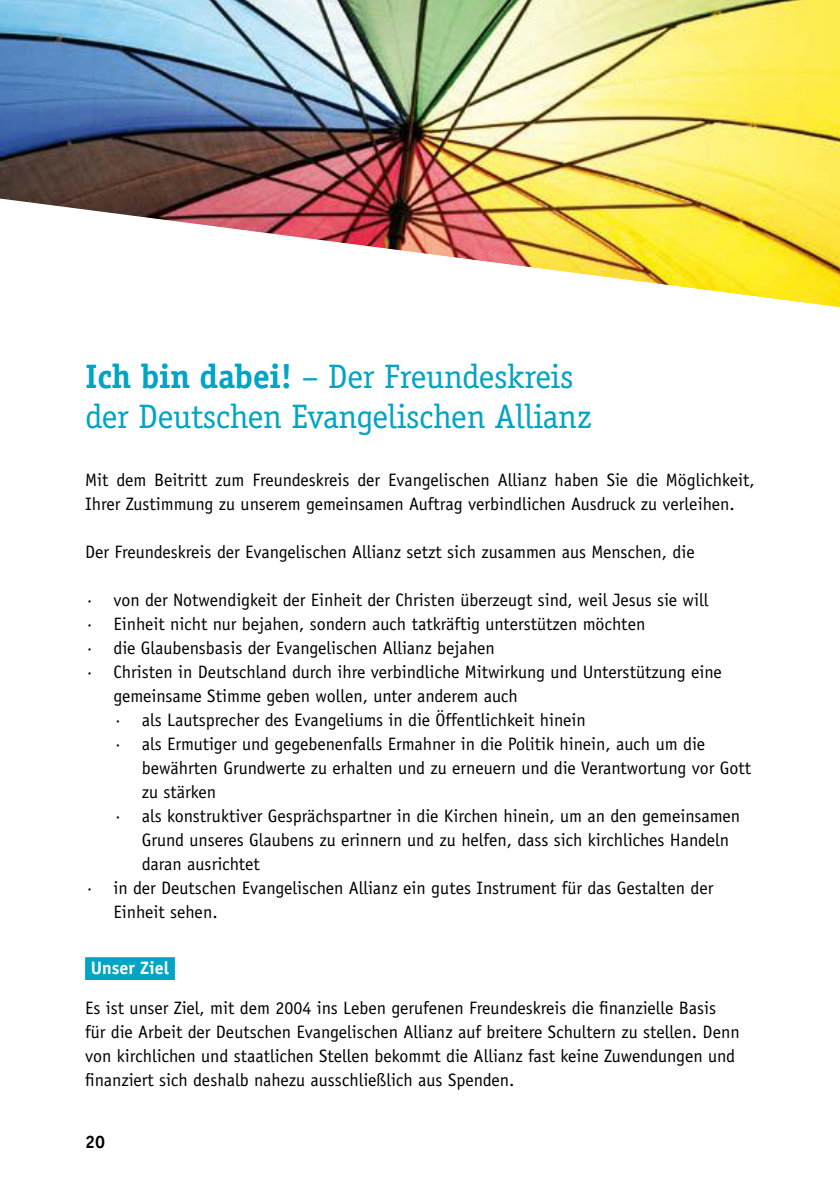
<style>
.page{position:relative;width:840px;height:1191px;background:#fff}
.page>*{position:absolute;margin:0;border:0;box-sizing:border-box;transform-origin:0 0}
.t1{font:34px/40.8px "Officina Serif";letter-spacing:-.01em;color:#00a4c4}
.t2{font:18px/24px "Officina Sans Std";color:#000}
.t3{font:700 18px "Officina Sans Std";color:#fff}
.t4{font:700 18px "Officina Sans Std";color:#000}
.s1{font-weight:700}
</style>
<div class="page">
<div style="left:85px;top:957px;width:90px;height:23px;background:#00a4c4"></div>
<img style="left:0;top:0;width:839px;height:307px">
<h1 class="t1" style="left:85px;top:356px;width:508px"><span class="s1">Ich bin dabei!</span> – Der Freundeskreis der Deutschen Evangelischen Allianz</h1>
<p class="t2" style="left:85px;top:468px;width:670px">Mit dem Beitritt zum Freundeskreis der Evangelischen Allianz haben Sie die Möglichkeit,<br>Ihrer Zustimmung zu unserem gemeinsamen Auftrag verbindlichen Ausdruck zu verleihen.</p>
<p class="t2" style="left:85px;top:540px;width:610px">Der Freundeskreis der Evangelischen Allianz setzt sich zusammen aus Menschen, die</p>
<p class="t2" style="left:85px;top:588px;width:624px">· von der Notwendigkeit der Einheit der Christen überzeugt sind, weil Jesus sie will</p>
<p class="t2" style="left:85px;top:612px;width:561px">· Einheit nicht nur bejahen, sondern auch tatkräftig unterstützen möchten</p>
<p class="t2" style="left:85px;top:636px;width:411px">· die Glaubensbasis der Evangelischen Allianz bejahen</p>
<p class="t2" style="left:85px;top:660px;width:637px">· Christen in Deutschland durch ihre verbindliche Mitwirkung und Unterstützung eine</p>
<p class="t2" style="left:113px;top:684px;width:405px">gemeinsame Stimme geben wollen, unter anderem auch</p>
<p class="t2" style="left:113px;top:708px;width:473px">· als Lautsprecher des Evangeliums in die Öffentlichkeit hinein</p>
<p class="t2" style="left:113px;top:732px;width:592px">· als Ermutiger und gegebenenfalls Ermahner in die Politik hinein, auch um die</p>
<p class="t2" style="left:142px;top:756px;width:610px">bewährten Grundwerte zu erhalten und zu erneuern und die Verantwortung vor Gott</p>
<p class="t2" style="left:142px;top:780px;width:76px">zu stärken</p>
<p class="t2" style="left:113px;top:804px;width:627px">· als konstruktiver Gesprächspartner in die Kirchen hinein, um an den gemeinsamen</p>
<p class="t2" style="left:142px;top:828px;width:588px">Grund unseres Glaubens zu erinnern und zu helfen, dass sich kirchliches Handeln</p>
<p class="t2" style="left:142px;top:852px;width:119px">daran ausrichtet</p>
<p class="t2" style="left:85px;top:876px;width:629px">· in der Deutschen Evangelischen Allianz ein gutes Instrument für das Gestalten der</p>
<p class="t2" style="left:113px;top:900px;width:106px">Einheit sehen.</p>
<p class="t3" style="left:91px;top:957px;width:80px">Unser Ziel</p>
<p class="t2" style="left:85px;top:996px;width:655px">Es ist unser Ziel, mit dem 2004 ins Leben gerufenen Freundeskreis die finanzielle Basis für die Arbeit der Deutschen Evangelischen Allianz auf breitere Schultern zu stellen. Denn von kirchlichen und staatlichen Stellen bekommt die Allianz fast keine Zuwendungen und finanziert sich deshalb nahezu ausschließlich aus Spenden.</p>
<p class="t4" style="left:85px;top:1130px;width:22px">20</p>
</div>
